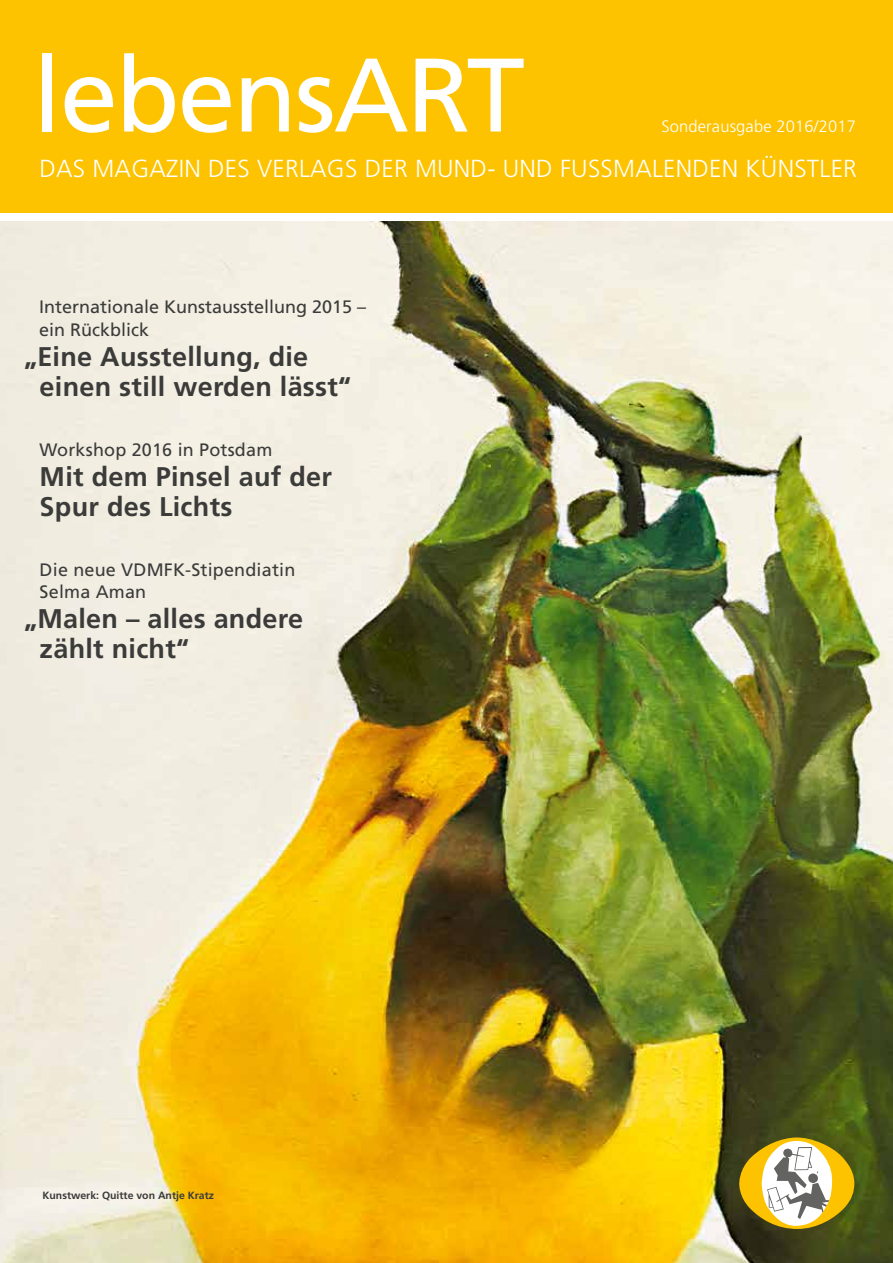
<style>
.page{position:relative;width:893px;height:1263px;background:#fff}
.page>*{position:absolute;margin:0;border:0;box-sizing:border-box;transform-origin:0 0}
.t1{font:104.4px "Frutiger";letter-spacing:-.02em;color:#fff}
.t2{font:700 27px/30px "Frutiger";letter-spacing:.01em;color:#3b3b3a}
.t3{font:300 24.6px "Frutiger CE";letter-spacing:.01em;color:#fff}
.t4{font:18px/22.5px "Frutiger";letter-spacing:.01em;color:#3b3b3a}
.t5{font:300 16.5px "Frutiger CE";letter-spacing:.01em;color:#fff}
.t6{font:700 10.5px "Frutiger";color:#3b3b3a}
</style>
<div class="page">
<img style="left:0;top:221px;width:893px;height:1042px">
<div style="left:0;top:0;width:893px;height:213px;background:#fdc300"></div>
<svg style="left:739px;top:1137px;width:115px;height:92px"></svg>
<div style="left:808px;top:1173px;width:10px;height:10px;background:#636362;border-radius:50%"></div>
<h1 class="t1" style="left:33px;top:34px;width:493px">lebensART</h1>
<p class="t5" style="left:661px;top:116px;width:196px">Sonderausgabe 2016/2017</p>
<h3 class="t3" style="left:39px;top:154px;width:819px">DAS MAGAZIN DES VERLAGS DER MUND- UND FUSSMALENDEN KÜNSTLER</h3>
<p class="t4" style="left:39px;top:296px;width:329px">Internationale Kunstausstellung 2015 – ein Rückblick</p>
<h2 class="t2" style="left:40px;top:341px;width:313px;text-indent:-16px">„Eine Ausstellung, die einen still werden lässt“</h2>
<p class="t4" style="left:40px;top:438px;width:234px">Workshop 2016 in Potsdam</p>
<h2 class="t2" style="left:40px;top:461px;width:294px">Mit dem Pinsel auf der<br>Spur des Lichts</h2>
<p class="t4" style="left:40px;top:558px;width:257px">Die neue VDMFK-Stipendiatin<br>Selma Aman</p>
<h2 class="t2" style="left:40px;top:604px;width:265px;text-indent:-16px">„Malen – alles andere zählt nicht“</h2>
<p class="t6" style="left:43px;top:1189px;width:173px">Kunstwerk: Quitte von Antje Kratz</p>
</div>
